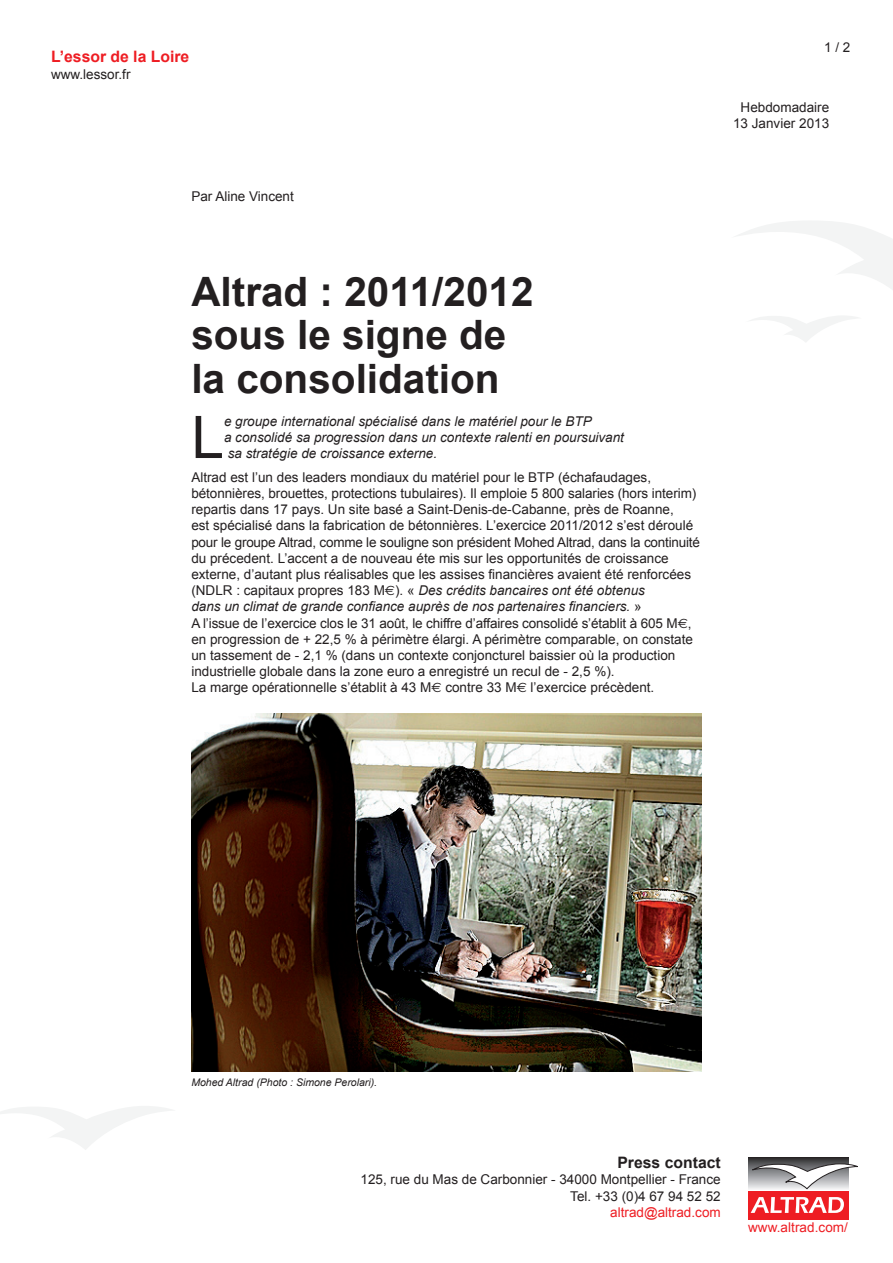
<style>
.page{position:relative;width:893px;height:1263px;background:#fff}
.page>*{position:absolute;margin:0;border:0;box-sizing:border-box;transform-origin:0 0}
.t1{font:58.8px "Arial";color:#231f20}
.t2{font:700 40.5px/43.5px "Arial";color:#231f20}
.t3{font:700 15.75px "Arial";color:#ee1d23}
.t4{font:700 15.75px "Arial";color:#231f20}
.t5{font:13.5px/16.2px "Arial";color:#231f20}
.t6{font:italic 13.5px/16.2px "Arial";color:#231f20}
.t7{font:13.5px "Arial";color:#ee1d23}
.t8{font:italic 10.5px "Arial";color:#231f20}
.s1{font-family:"Euro Sans"}
.s2{font-style:italic}
</style>
<div class="page">
<div style="left:747px;top:1157px;width:103px;height:63px;background:#f6f6f7"></div>
<div style="left:748px;top:1190px;width:101px;height:29px;background:#ee1d23"></div>
<div style="left:748px;top:1158px;width:101px;height:31px;background:linear-gradient(to right,#464748,#464748)"></div>
<svg style="left:749px;top:1163px;width:109px;height:26px"></svg>
<svg style="left:751px;top:1197px;width:93px;height:16px"></svg>
<svg style="left:737px;top:221px;width:156px;height:69px"></svg>
<svg style="left:750px;top:316px;width:108px;height:26px"></svg>
<svg style="left:0;top:1106px;width:171px;height:44px"></svg>
<img style="left:191px;top:713px;width:511px;height:358px">
<p class="t3" style="left:51px;top:48px;width:140px">L’essor de la Loire</p>
<p class="t5" style="left:51px;top:66px;width:81px">www.lessor.fr</p>
<p class="t5" style="left:191px;top:188px;width:104px">Par Aline Vincent</p>
<h2 class="t2" style="left:191px;top:270px;width:344px">Altrad : 2011/2012 sous le signe de la consolidation</h2>
<h1 class="t1" style="left:191px;top:404px;width:34px">L</h1>
<p class="t6" style="left:224px;top:413px;width:401px">e groupe international spécialisé dans le matériel pour le BTP<br>a consolidé sa progression dans un contexte ralenti en poursuivant sa stratégie de croissance externe.</p>
<p class="t5" style="left:191px;top:469px;width:510px">Altrad est l’un des leaders mondiaux du matériel pour le BTP (échafaudages, bétonnières, brouettes, protections tubulaires). Il emploie 5 800 salaries (hors interim) repartis dans 17 pays. Un site basé a Saint-Denis-de-Cabanne, près de Roanne,<br>est spécialisé dans la fabrication de bétonnières. L’exercice 2011/2012 s’est déroulé pour le groupe Altrad, comme le souligne son président Mohed Altrad, dans la continuité du précedent. L’accent a de nouveau éte mis sur les opportunités de croissance externe, d’autant plus réalisables que les assises financières avaient été renforcées (NDLR : capitaux propres 183 M<span class="s1">€</span>). « <span class="s2">Des crédits bancaires ont été obtenus<br>dans un climat de grande confiance auprès de nos partenaires financiers.</span> »<br>A l’issue de l’exercice clos le 31 août, le chiffre d’affaires consolidé s’établit à 605 M<span class="s1">€</span>, en progression de + 22,5 % à périmètre élargi. A périmètre comparable, on constate un tassement de - 2,1 % (dans un contexte conjoncturel baissier où la production industrielle globale dans la zone euro a enregistré un recul de - 2,5 %).<br>La marge opérationnelle s’établit à 43 M<span class="s1">€</span> contre 33 M<span class="s1">€</span> l’exercice précèdent.</p>
<p class="t5" style="left:824px;top:40px;width:28px">1 / 2</p>
<p class="t5" style="left:733px;top:99px;width:98px;text-align:center">Hebdomadaire<br>13 Janvier 2013</p>
<p class="t8" style="left:191px;top:1076px;width:187px">Mohed Altrad (Photo : Simone Perolari).</p>
<p class="t4" style="left:617px;top:1154px;width:105px">Press contact</p>
<p class="t5" style="left:361px;top:1171px;width:362px;text-align:right">125, rue du Mas de Carbonnier - 34000 Montpellier - France<br>Tel. +33 (0)4 67 94 52 52</p>
<p class="t7" style="left:610px;top:1204px;width:112px">altrad@altrad.com</p>
<p class="t7" style="left:748px;top:1220px;width:101px">www.altrad.com/</p>
</div>
